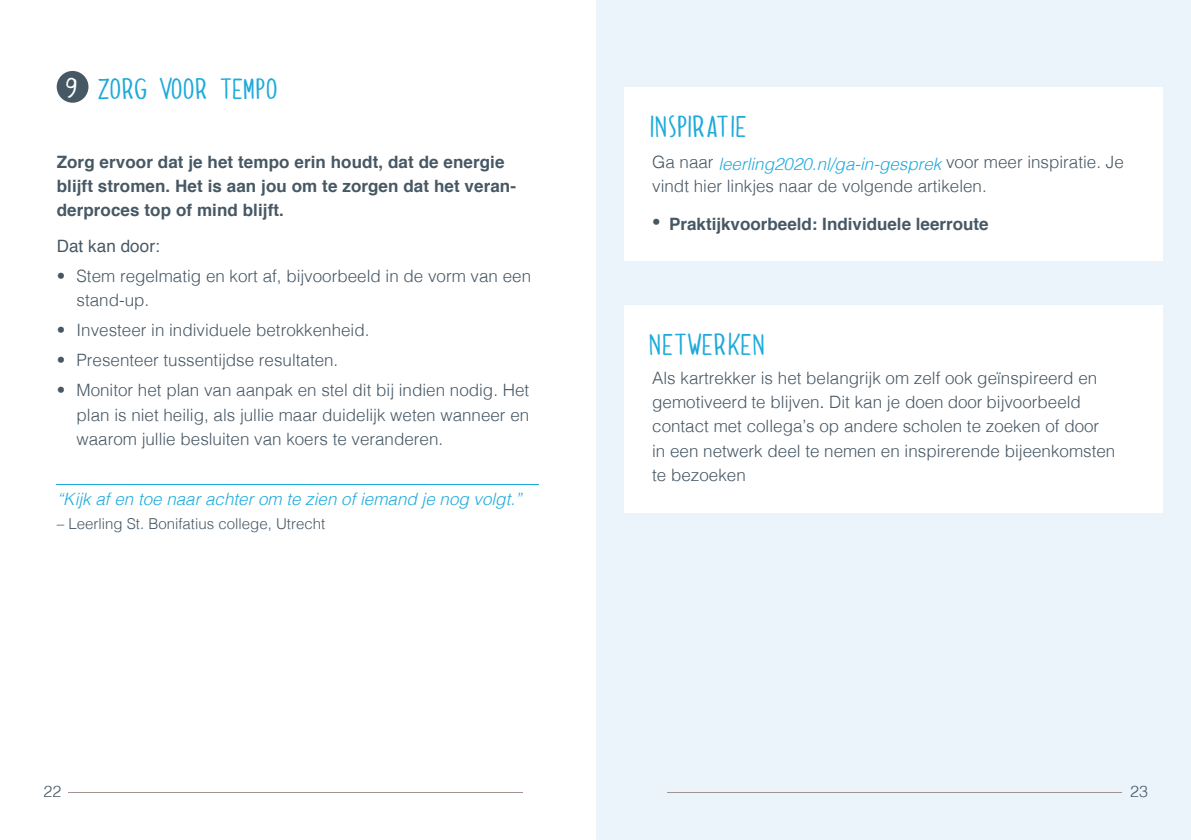
<style>
.page{position:relative;width:1191px;height:840px;background:#fff}
.page>*{position:absolute;margin:0;border:0;box-sizing:border-box;transform-origin:0 0}
.t1{font:24.8px "Dolce Caffe";letter-spacing:.025em;color:#1eaadb}
.t2{font:24px "Dolce Caffe";color:#1eaadb}
.t3{font:300 17px/24px "Helvetica";color:#475865}
.t4{font:700 17px/24px "Helvetica";letter-spacing:.005em;color:#475865}
.t5{font:italic 300 17px "Helvetica";color:#1eaadb}
.t6{font:17px "Helvetica";letter-spacing:.005em;color:#475865}
.t7{font:300 16px "Helvetica";color:#475865}
.t8{font:300 15px "Helvetica";color:#475865}
.s1{font-size:20px;color:#fff}
.s2{color:#fff}
.s3{font-style:italic;color:#1eaadb}
.s4{font-weight:300}
.s5{font-weight:400}
</style>
<div class="page">
<div style="left:595px;top:0;width:596px;height:839px;background:#eaf4fa"></div>
<hr style="left:667px;top:791px;width:455px;height:1px;background:#a19390">
<div style="left:624px;top:305px;width:538px;height:207px;background:#fff"></div>
<div style="left:624px;top:87px;width:538px;height:173px;background:#fff"></div>
<hr style="left:69px;top:791px;width:454px;height:1px;background:#a19390">
<hr style="left:57px;top:483px;width:482px;height:1px;background:#1eaadb">
<div style="left:57px;top:71px;width:31px;height:32px;background:#475865;border-radius:50%"></div>
<h2 class="t2" style="left:53px;top:72px;width:227px"><span class="s1">9</span> <span class="s2">9</span> ZORG VOOR TEMPO</h2>
<p class="t4" style="left:57px;top:150px;width:461px">Zorg ervoor dat je het tempo erin houdt, dat de energie blijft stromen. Het is aan jou om te zorgen dat het veran&shy;derproces top of mind blijft.</p>
<p class="t6" style="left:57px;top:233px;width:105px">Dat kan door:</p>
<p class="t3" style="left:77px;top:263px;width:456px;text-indent:-20px">• Stem regelmatig en kort af, bijvoorbeeld in de vorm van een stand-up.</p>
<p class="t3" style="left:57px;top:317px;width:314px">• Investeer in individuele betrokkenheid.</p>
<p class="t3" style="left:57px;top:347px;width:283px">• Presenteer tussentijdse resultaten.</p>
<p class="t3" style="left:77px;top:377px;width:454px;text-align:justify;text-indent:-20px">• Monitor het plan van aanpak en stel dit bij indien nodig. Het plan is niet heilig, als jullie maar duidelijk weten wanneer en waarom jullie besluiten van koers te veranderen.</p>
<p class="t5" style="left:57px;top:484px;width:466px">“Kijk af en toe naar achter om te zien of iemand je nog volgt.”</p>
<p class="t8" style="left:57px;top:510px;width:270px">– Leerling St. Bonifatius college, Utrecht</p>
<p class="t7" style="left:44px;top:777px;width:19px">22</p>
<h1 class="t1" style="left:650px;top:110px;width:100px">INSPIRATIE</h1>
<p class="t3" style="left:652px;top:152px;width:473px;line-height:22px">Ga naar <span class="s3">leerling2020.nl/ga-in-gesprek</span> voor meer inspiratie. Je vindt hier linkjes naar de volgende artikelen.</p>
<p class="t4" style="left:652px;top:212px;width:338px"><span class="s4">•</span> Praktijkvoorbeeld: Individuele leerroute</p>
<h1 class="t1" style="left:650px;top:327px;width:118px">NETWERKEN</h1>
<p class="t3" style="left:652px;top:365px;width:464px">Als kartrekker is het belangrijk om zelf ook geïnspireerd en gemotiveerd te blijven<span class="s5">.</span> Dit kan je doen door bijvoorbeeld contact met collega’s op andere scholen te zoeken of door in een netwerk deel te nemen en inspirerende bijeenkomsten te bezoeken</p>
<p class="t7" style="left:1130px;top:777px;width:19px">23</p>
</div>
